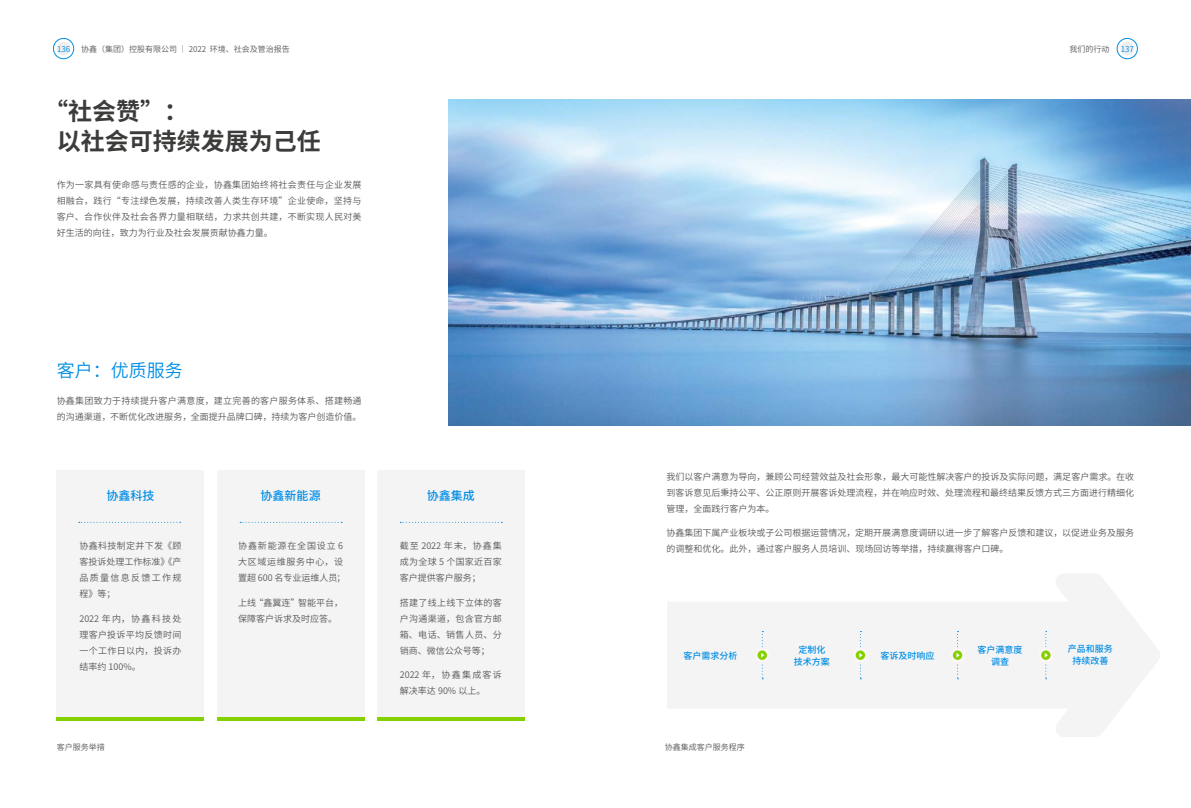
<style>
.page{position:relative;width:1191px;height:808px;background:#fff}
.page>*{position:absolute;margin:0;border:0;box-sizing:border-box;transform-origin:0 0}
.t1{font:700 24px "Source Han Sans SC";color:#3b3b3a}
.t2{font:18px "Source Han Sans SC";color:#008de5}
.t3{font:500 12px "Source Han Sans SC";color:#008de5}
.t4{font:9px/16px "Source Han Sans SC";color:#595757;text-align:justify}
.t5{font:9px/16px "Source Han Sans SC";letter-spacing:.03em;color:#595757}
.t6{font:9px/16px "Source Han Sans SC";letter-spacing:.075em;color:#595757}
.t7{font:500 9px/12px "Source Han Sans SC";color:#008de5;text-align:center}
.t8{font:8px "Source Han Sans SC";color:#595757}
.t9{font:8px "Source Han Sans SC";color:#008de5}
</style>
<div class="page">
<svg style="left:668px;top:574px;width:492px;height:163px;fill:#f4f4f4"></svg>
<div style="left:377px;top:471px;width:147px;height:250px;background:#f4f4f4"></div>
<div style="left:217px;top:471px;width:147px;height:250px;background:#f4f4f4"></div>
<div style="left:57px;top:471px;width:147px;height:250px;background:#f4f4f4"></div>
<img style="left:448px;top:99px;width:743px;height:326px">
<hr style="left:57px;top:717px;width:147px;height:4px;background:#83d200">
<hr style="left:217px;top:717px;width:147px;height:4px;background:#83d200">
<hr style="left:377px;top:717px;width:147px;height:4px;background:#83d200">
<svg style="left:79px;top:522px;width:102px;height:1px"></svg>
<svg style="left:240px;top:522px;width:102px;height:1px"></svg>
<svg style="left:400px;top:522px;width:102px;height:1px"></svg>
<svg style="left:756px;top:649px;width:12px;height:12px"></svg>
<div style="left:754px;top:647px;width:16px;height:16px;border:3px solid #fdf4f8;border-radius:50%"></div>
<svg style="left:761px;top:631px;width:3px;height:48px"></svg>
<svg style="left:854px;top:649px;width:12px;height:12px"></svg>
<div style="left:852px;top:647px;width:16px;height:16px;border:3px solid #fdf4f8;border-radius:50%"></div>
<svg style="left:859px;top:631px;width:3px;height:48px"></svg>
<svg style="left:951px;top:649px;width:12px;height:12px"></svg>
<div style="left:949px;top:647px;width:16px;height:16px;border:3px solid #fdf4f8;border-radius:50%"></div>
<svg style="left:956px;top:631px;width:3px;height:48px"></svg>
<svg style="left:1039px;top:649px;width:13px;height:12px"></svg>
<div style="left:1038px;top:647px;width:15px;height:16px;border:3px solid #fdf4f8;border-radius:50%"></div>
<svg style="left:1044px;top:631px;width:4px;height:48px"></svg>
<div style="left:53px;top:38px;width:21px;height:21px;border:1px solid #008de5;border-radius:50%"></div>
<div style="left:57px;top:42px;width:14px;height:14px;background:#eee;border-radius:50%"></div>
<div style="left:1117px;top:38px;width:20px;height:21px;border:1px solid #008de5;border-radius:50%"></div>
<div style="left:1120px;top:42px;width:14px;height:14px;background:#eee;border-radius:50%"></div>
<p class="t9" style="left:57px;top:44px;width:15px">136</p>
<p class="t8" style="left:81px;top:44px;width:210px">协鑫（集团）控股有限公司 ｜ 2022 环境、社会及管治报告</p>
<p class="t8" style="left:1069px;top:44px;width:41px">我们的行动</p>
<p class="t9" style="left:1120px;top:44px;width:15px">137</p>
<h1 class="t1" style="left:44px;top:99px;width:146px">“社会赞”：</h1>
<h1 class="t1" style="left:57px;top:129px;width:265px">以社会可持续发展为己任</h1>
<p class="t4" style="left:57px;top:177px;width:306px">作为一家具有使命感与责任感的企业，协鑫集团始终将社会责任与企业发展相融合，践行“专注绿色发展，持续改善人类生存环境”企业使命，坚持与客户、合作伙伴及社会各界力量相联结，力求共创共建，不断实现人民对美好生活的向往，致力为行业及社会发展贡献协鑫力量。</p>
<h2 class="t2" style="left:57px;top:360px;width:127px">客户：优质服务</h2>
<p class="t5" style="left:57px;top:393px;width:306px">协鑫集团致力于持续提升客户满意度，建立完善的客户服务体系、搭建畅通的沟通渠道，不断优化改进服务，全面提升品牌口碑，持续为客户创造价值。</p>
<h3 class="t3" style="left:106px;top:488px;width:50px">协鑫科技</h3>
<p class="t4" style="left:79px;top:538px;width:104px">协鑫科技制定并下发《顾客投诉处理工作标准》《产品质量信息反馈工作规程》等；</p>
<p class="t4" style="left:79px;top:610px;width:104px">2022 年内，协鑫科技处理客户投诉平均反馈时间一个工作日以内，投诉办结率约 100%。</p>
<h3 class="t3" style="left:261px;top:488px;width:61px">协鑫新能源</h3>
<p class="t6" style="left:238px;top:538px;width:109px">协鑫新能源在全国设立 6大区域运维服务中心，设置超 600 名专业运维人员；</p>
<p class="t4" style="left:238px;top:594px;width:106px">上线“鑫翼连”智能平台，保障客户诉求及时应答。</p>
<h3 class="t3" style="left:427px;top:488px;width:49px">协鑫集成</h3>
<p class="t4" style="left:400px;top:538px;width:104px">截至 2022 年末，协鑫集成为全球 5 个国家近百家客户提供客户服务；</p>
<p class="t4" style="left:400px;top:594px;width:104px">搭建了线上线下立体的客户沟通渠道，包含官方邮箱、电话、销售人员、分销商、微信公众号等；</p>
<p class="t4" style="left:400px;top:667px;width:104px">2022 年，协鑫集成客诉解决率达 90% 以上。</p>
<p class="t4" style="left:666px;top:469px;width:469px">我们以客户满意为导向，兼顾公司经营效益及社会形象，最大可能性解决客户的投诉及实际问题，满足客户需求。在收到客诉意见后秉持公平、公正原则开展客诉处理流程，并在响应时效、处理流程和最终结果反馈方式三方面进行精细化管理，全面践行客户为本。</p>
<p class="t4" style="left:666px;top:525px;width:469px">协鑫集团下属产业板块或子公司根据运营情况，定期开展满意度调研以进一步了解客户反馈和建议，以促进业务及服务的调整和优化。此外，通过客户服务人员培训、现场回访等举措，持续赢得客户口碑。</p>
<p class="t7" style="left:880px;top:649px;width:55px">客诉及时响应</p>
<p class="t7" style="left:1068px;top:643px;width:46px">产品和服务持续改善</p>
<p class="t7" style="left:683px;top:649px;width:55px">客户需求分析</p>
<p class="t7" style="left:794px;top:643px;width:37px">定制化技术方案</p>
<p class="t7" style="left:977px;top:643px;width:46px">客户满意度调查</p>
<p class="t8" style="left:57px;top:743px;width:49px">客户服务举措</p>
<p class="t8" style="left:665px;top:743px;width:81px">协鑫集成客户服务程序</p>
</div>
